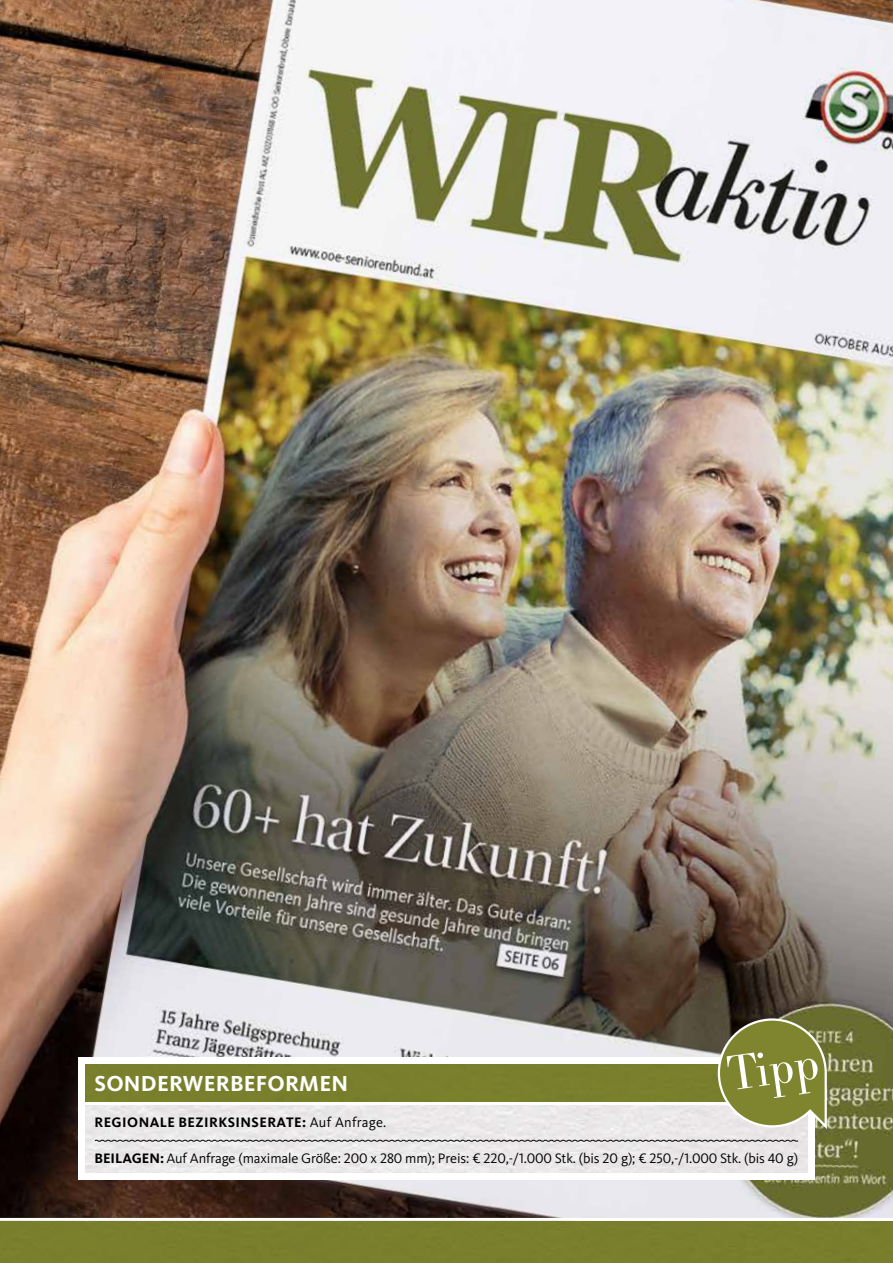
<style>
.page{position:relative;width:893px;height:1263px;background:#fff}
.page>*{position:absolute;margin:0;border:0;box-sizing:border-box;transform-origin:0 0}
.t1{font:300 48.3px "Bodoni Berthold BQ";color:#fff}
.t2{font:700 22.5px "Kievit OT";letter-spacing:.01em;color:#fff}
.t3{font:14.25px "Kievit OT";letter-spacing:-.01em;color:#000}
.t4{font:700 14.25px "Kievit OT";letter-spacing:.03em;color:#000}
.s1{font-weight:400}
.s2{font-weight:700}
</style>
<div class="page">
<img style="left:0;top:0;width:893px;height:1218px">
<div style="left:78px;top:1057px;width:737px;height:122px;background:#fff"></div>
<div style="left:85px;top:1064px;width:632px;height:38px;background:#797f2c"></div>
<div style="left:85px;top:1102px;width:723px;height:71px;background:#eae8e9"></div>
<hr style="left:85px;top:1102px;width:729px;height:3px;background:#fff">
<svg style="left:94px;top:1139px;width:705px;height:3px"></svg>
<svg style="left:717px;top:1017px;width:112px;height:112px"></svg>
<div style="left:0;top:1221px;width:893px;height:42px;background:#797f2c"></div>
<h1 class="t1" style="left:724px;top:1047px;width:93px;rotate:-8deg">Tipp</h1>
<h2 class="t2" style="left:95px;top:1070px;width:255px">SONDERWERBEFORMEN</h2>
<p class="t4" style="left:94px;top:1114px;width:293px">REGIONALE BEZIRKSINSERATE: <span class="s1">Auf Anfrage.</span></p>
<p class="t3" style="left:94px;top:1150px;width:705px"><span class="s2">BEILAGEN:</span> Auf Anfrage (maximale Größe: 200 x 280 mm); Preis: € 220,-/1.000 Stk. (bis 20 g); € 250,-/1.000 Stk. (bis 40 g)</p>
</div>
